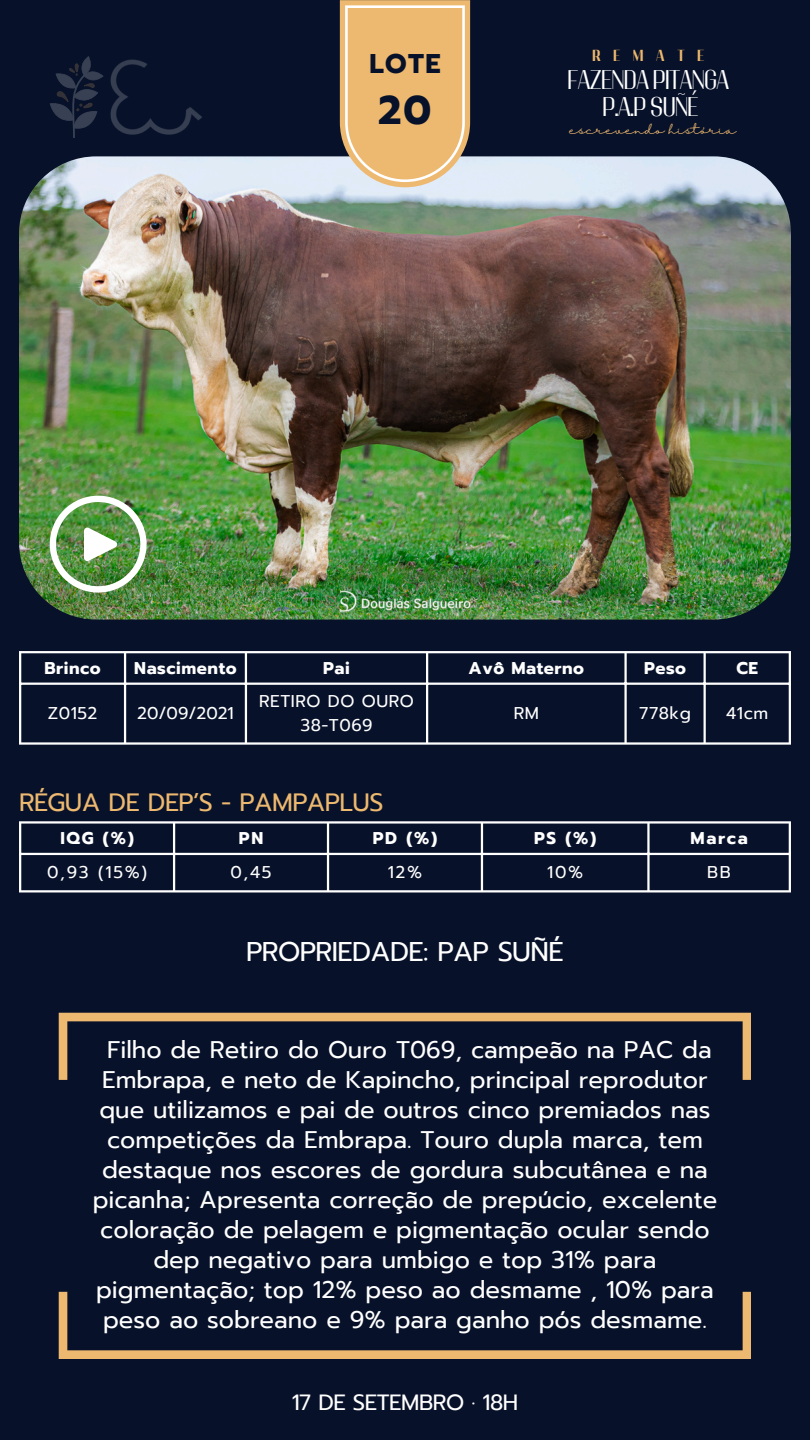
<style>
.page{position:relative;width:810px;height:1440px;background:#071129}
.page>*{position:absolute;margin:0;border:0;box-sizing:border-box;transform-origin:0 0}
.t1{font:700 40px "Prompt";color:#071129}
.t2{font:27px/27px "Adirek HC 400";letter-spacing:-.02em;color:#fff;text-align:center}
.t3{font:27px "Prompt";letter-spacing:-.02em;color:#fff}
.t4{font:700 27px "Prompt";color:#071129}
.t5{font:25px "Prompt";letter-spacing:-.02em;color:#edb86f}
.t6{font:24px/30px "Prompt";color:#fff;text-align:center}
.t7{font:22px "Prompt";letter-spacing:-.02em;color:#fff}
.t8{font:17px/23.2px "Prompt";letter-spacing:.03em;color:#fff;text-align:center}
.t9{font:700 17px "Prompt";letter-spacing:.03em;color:#fff}
.t10{font:16px "Adirek HC 700";letter-spacing:.8em;color:#edb86f}
.t11{font:12px "Halimun";color:#edb86f}
</style>
<div class="page">
<svg style="left:50px;top:56px;width:53px;height:82px"></svg>
<img style="left:110px;top:59px;width:92px;height:76px">
<hr style="left:19px;top:653px;width:2px;height:89px;background:#fff">
<hr style="left:124px;top:653px;width:2px;height:89px;background:#fff">
<hr style="left:245px;top:653px;width:2px;height:89px;background:#fff">
<hr style="left:426px;top:653px;width:2px;height:89px;background:#fff">
<hr style="left:624px;top:653px;width:3px;height:89px;background:#fff">
<hr style="left:704px;top:653px;width:2px;height:89px;background:#fff">
<hr style="left:789px;top:653px;width:2px;height:89px;background:#fff">
<hr style="left:19px;top:651px;width:772px;height:2px;background:#fff">
<hr style="left:19px;top:683px;width:772px;height:2px;background:#fff">
<hr style="left:19px;top:742px;width:772px;height:3px;background:#fff">
<img style="left:19px;top:156px;width:772px;height:464px;border-radius:77px">
<svg style="left:340px;top:0;width:130px;height:187px;background:#ebbd7f"></svg>
<hr style="left:19px;top:824px;width:2px;height:66px;background:#fff">
<hr style="left:173px;top:824px;width:2px;height:66px;background:#fff">
<hr style="left:327px;top:824px;width:2px;height:66px;background:#fff">
<hr style="left:481px;top:824px;width:2px;height:66px;background:#fff">
<hr style="left:647px;top:824px;width:3px;height:66px;background:#fff">
<hr style="left:789px;top:824px;width:2px;height:66px;background:#fff">
<hr style="left:19px;top:821px;width:772px;height:3px;background:#fff">
<hr style="left:19px;top:853px;width:772px;height:2px;background:#fff">
<hr style="left:19px;top:890px;width:772px;height:2px;background:#fff">
<img style="left:50px;top:496px;width:96px;height:96px">
<svg style="left:59px;top:1013px;width:692px;height:346px"></svg>
<p class="t4" style="left:369px;top:44px;width:73px">LOTE</p>
<p class="t1" style="left:378px;top:81px;width:55px">20</p>
<p class="t10" style="left:593px;top:46px;width:113px">REMATE</p>
<p class="t2" style="left:568px;top:67px;width:163px">FAZENDA PITANGA<br>P.A.P SUÑÉ</p>
<p class="t11" style="left:569px;top:123px;width:168px">escrevendo história</p>
<p class="t9" style="left:44px;top:655px;width:58px">Brinco</p>
<h1 class="t9" style="left:134px;top:655px;width:104px">Nascimento</h1>
<h5 class="t9" style="left:323px;top:655px;width:28px">Pai</h5>
<p class="t9" style="left:469px;top:655px;width:117px">Avô Materno</p>
<p class="t9" style="left:644px;top:655px;width:44px">Peso</p>
<h2 class="t9" style="left:736px;top:655px;width:23px">CE</h2>
<p class="t8" style="left:48px;top:702px;width:51px">Z0152</p>
<p class="t8" style="left:137px;top:702px;width:98px">20/09/2021</p>
<p class="t8" style="left:259px;top:690px;width:156px">RETIRO DO OURO<br>38-T069</p>
<p class="t8" style="left:514px;top:702px;width:27px">RM</p>
<p class="t8" style="left:639px;top:702px;width:53px">778kg</p>
<p class="t8" style="left:726px;top:702px;width:44px">41cm</p>
<p class="t5" style="left:19px;top:784px;width:366px">RÉGUA DE DEP’S - PAMPAPLUS</p>
<p class="t9" style="left:60px;top:825px;width:75px">IQG (%)</p>
<p class="t9" style="left:239px;top:825px;width:26px">PN</p>
<p class="t9" style="left:373px;top:825px;width:66px">PD (%)</p>
<p class="t9" style="left:534px;top:825px;width:64px">PS (%)</p>
<p class="t9" style="left:690px;top:825px;width:59px">Marca</p>
<p class="t8" style="left:47px;top:861px;width:101px">0,93 (15%)</p>
<p class="t8" style="left:230px;top:861px;width:43px">0,45</p>
<p class="t8" style="left:388px;top:861px;width:36px">12%</p>
<h2 class="t8" style="left:547px;top:861px;width:38px">10%</h2>
<p class="t8" style="left:707px;top:861px;width:25px">BB</p>
<p class="t3" style="left:246px;top:931px;width:319px">PROPRIEDADE: PAP SUÑÉ</p>
<p class="t6" style="left:93px;top:1035px;width:626px">Filho de Retiro do Ouro T069, campeão na PAC da Embrapa, e neto de Kapincho, principal reprodutor que utilizamos e pai de outros cinco premiados nas competições da Embrapa. Touro dupla marca, tem destaque nos escores de gordura subcutânea e na picanha; Apresenta correção de prepúcio, excelente coloração de pelagem e pigmentação ocular sendo dep negativo para umbigo e top 31% para pigmentação; top 12% peso ao desmame , 10% para peso ao sobreano e 9% para ganho pós desmame.</p>
<p class="t7" style="left:292px;top:1386px;width:228px">17 DE SETEMBRO · 18H</p>
</div>
